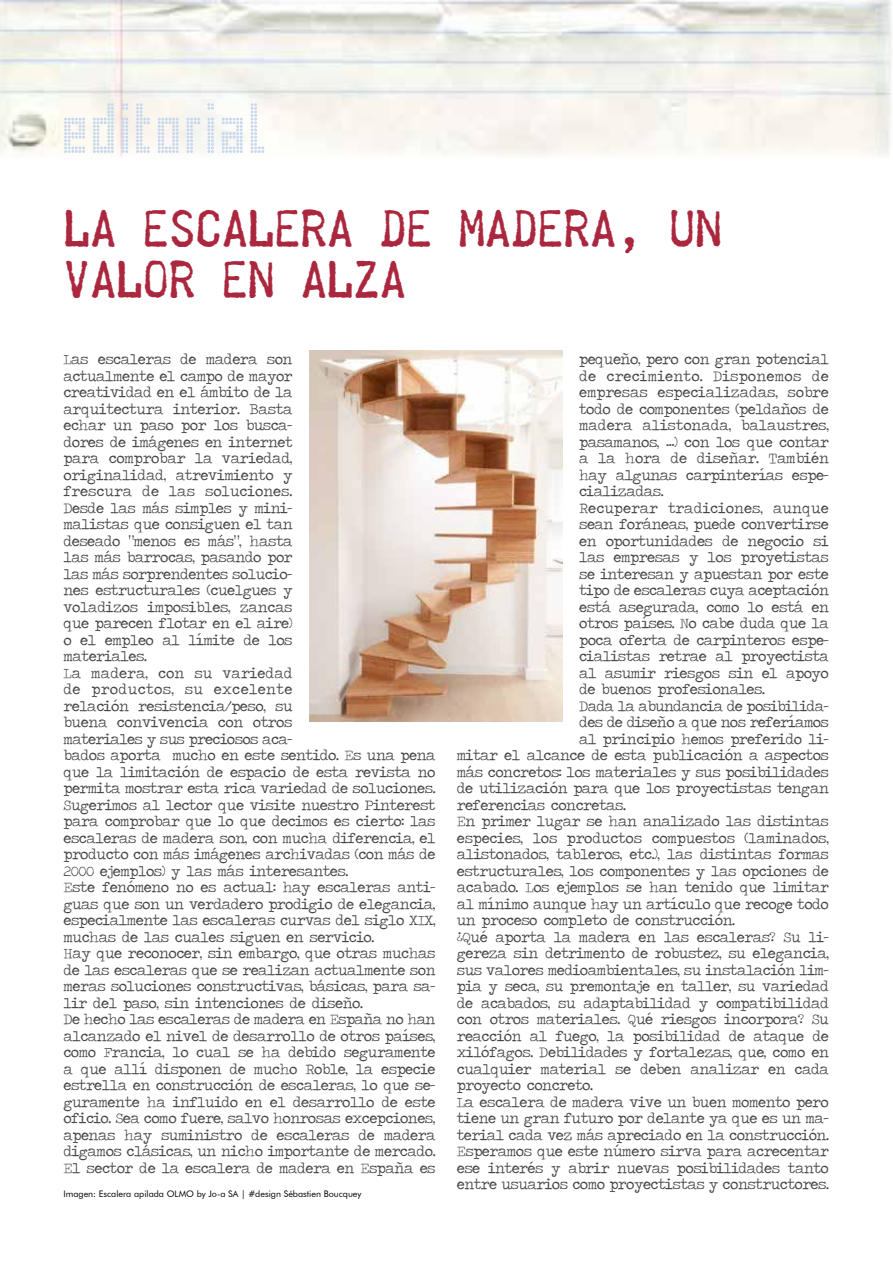
<style>
.page{position:relative;width:893px;height:1263px;background:#fff}
.page>*{position:absolute;margin:0;border:0;box-sizing:border-box;transform-origin:0 0}
.t1{font:72px "Pop Led";color:#c7d7ee}
.t2{font:45px/51px "Telegraphem";color:#aa273e}
.t3{font:15px/16.5px "Traveling Typewriter";letter-spacing:-.03em;color:#464547}
.t4{font:15px "Traveling Typewriter";letter-spacing:-.01em;color:#464547}
.t5{font:15px "Traveling Typewriter";letter-spacing:-.005em;color:#464547}
.t6{font:15px "Traveling Typewriter";color:#464547}
.t7{font:15px "Traveling Typewriter";letter-spacing:.015em;color:#464547}
.t8{font:9px "Futura BT";color:#000}
</style>
<div class="page">
<img style="left:0;top:0;width:892px;height:157px">
<img style="left:310px;top:351px;width:252px;height:370px">
<h1 class="t1" style="left:64px;top:89px;width:210px">editorial</h1>
<h2 class="t2" style="left:64px;top:200px;width:660px">LA ESCALERA DE MADERA, UN<br>VALOR EN ALZA</h2>
<p class="t3" style="left:63px;top:351px;width:374px">Las escaleras de madera son<br>actualmente el campo de mayor<br>creatividad en el ámbito de la<br>arquitectura interior. Basta<br>echar un paso por los busca-<br>dores de imágenes en internet<br>para comprobar la variedad,<br>originalidad, atrevimiento y<br>frescura de las soluciones.<br>Desde las más simples y mini-<br>malistas que consiguen el tan<br>deseado “menos es más”, hasta<br>las más barrocas, pasando por<br>las más sorprendentes solucio-<br>nes estructurales (cuelgues y<br>voladizos imposibles, zancas<br>que parecen flotar en el aire)<br>o el empleo al límite de los<br>materiales.<br>La madera, con su variedad<br>de productos, su excelente<br>relación resistencia/peso, su<br>buena convivencia con otros<br>materiales y sus preciosos aca-<br>bados aporta mucho en este sentido. Es una pena que la limitación de espacio de esta revista no permita mostrar esta rica variedad de soluciones.<br>Sugerimos al lector que visite nuestro Pinterest para comprobar que lo que decimos es cierto: las escaleras de madera son, con mucha diferencia, el producto con más imágenes archivadas (con más de 2000 ejemplos) y las más interesantes.<br>Este fenómeno no es actual: hay escaleras anti&shy;guas que son un verdadero prodigio de elegancia, especialmente las escaleras curvas del siglo XIX, muchas de las cuales siguen en servicio.<br>Hay que reconocer, sin embargo, que otras muchas de las escaleras que se realizan actualmente son meras soluciones constructivas, básicas, para sa&shy;lir del paso, sin intenciones de diseño.<br>De hecho las escaleras de madera en España no han alcanzado el nivel de desarrollo de otros países, como Francia, lo cual se ha debido seguramente a que allí disponen de mucho Roble, la especie estrella en construcción de escaleras, lo que se&shy;guramente ha influido en el desarrollo de este oficio. Sea como fuere, salvo honrosas excepciones, apenas hay suministro de escaleras de madera digamos clásicas, un nicho importante de mercado.<br>El sector de la escalera de madera en España es</p>
<p class="t3" style="left:579px;top:351px;width:251px">pequeño, pero con gran potencial</p>
<p class="t7" style="left:579px;top:366px;width:251px">de crecimiento. Disponemos de</p>
<p class="t4" style="left:579px;top:383px;width:251px">empresas especializadas, sobre</p>
<p class="t3" style="left:579px;top:400px;width:251px">todo de componentes (peldaños de</p>
<p class="t5" style="left:579px;top:416px;width:251px">madera alistonada, balaustres,</p>
<p class="t3" style="left:579px;top:433px;width:251px">pasamanos, …) con los que contar</p>
<p class="t3" style="left:579px;top:450px;width:251px">a la hora de diseñar. También</p>
<p class="t3" style="left:579px;top:466px;width:251px">hay algunas carpinterías espe-</p>
<p class="t3" style="left:579px;top:483px;width:86px">cializadas.</p>
<p class="t6" style="left:579px;top:498px;width:251px">Recuperar tradiciones, aunque</p>
<p class="t3" style="left:579px;top:516px;width:251px">sean foráneas, puede convertirse</p>
<p class="t3" style="left:579px;top:532px;width:251px">en oportunidades de negocio si</p>
<p class="t3" style="left:579px;top:549px;width:251px">las empresas y los proyetistas</p>
<p class="t3" style="left:579px;top:565px;width:251px">se interesan y apuestan por este</p>
<p class="t3" style="left:579px;top:582px;width:251px">tipo de escaleras cuya aceptación</p>
<p class="t3" style="left:579px;top:598px;width:251px">está asegurada, como lo está en</p>
<p class="t3" style="left:579px;top:615px;width:251px">otros países. No cabe duda que la</p>
<p class="t3" style="left:579px;top:631px;width:251px">poca oferta de carpinteros espe-</p>
<p class="t3" style="left:579px;top:648px;width:251px">cialistas retrae al proyectista</p>
<p class="t3" style="left:579px;top:664px;width:251px">al asumir riesgos sin el apoyo</p>
<p class="t3" style="left:579px;top:681px;width:187px">de buenos profesionales.</p>
<p class="t3" style="left:579px;top:697px;width:251px">Dada la abundancia de posibilida-</p>
<p class="t3" style="left:579px;top:714px;width:251px">des de diseño a que nos referíamos</p>
<p class="t3" style="left:579px;top:730px;width:251px">al principio hemos preferido li-</p>
<p class="t3" style="left:457px;top:747px;width:374px">mitar el alcance de esta publicación a aspectos</p>
<p class="t3" style="left:457px;top:763px;width:374px">más concretos: los materiales y sus posibilidades</p>
<p class="t3" style="left:457px;top:780px;width:374px">de utilización para que los proyectistas tengan</p>
<p class="t3" style="left:457px;top:796px;width:171px">referencias concretas.</p>
<p class="t3" style="left:457px;top:813px;width:373px">En primer lugar se han analizado las distintas</p>
<p class="t3" style="left:457px;top:829px;width:374px">especies, los productos compuestos (laminados,</p>
<p class="t3" style="left:457px;top:846px;width:374px">alistonados, tableros, etc.), las distintas formas</p>
<p class="t3" style="left:457px;top:862px;width:374px">estructurales, los componentes y las opciones de</p>
<p class="t3" style="left:457px;top:879px;width:374px">acabado. Los ejemplos se han tenido que limitar</p>
<p class="t3" style="left:457px;top:895px;width:374px">al mínimo aunque hay un artículo que recoge todo</p>
<p class="t3" style="left:457px;top:912px;width:280px">un proceso completo de construcción.</p>
<p class="t3" style="left:457px;top:928px;width:374px">¿Qué aporta la madera en las escaleras? Su li-</p>
<p class="t3" style="left:457px;top:945px;width:374px">gereza sin detrimento de robustez, su elegancia,</p>
<p class="t3" style="left:457px;top:961px;width:373px">sus valores medioambientales, su instalación lim-</p>
<p class="t3" style="left:457px;top:978px;width:374px">pia y seca, su premontaje en taller, su variedad</p>
<p class="t3" style="left:457px;top:994px;width:374px">de acabados, su adaptabilidad y compatibilidad</p>
<p class="t3" style="left:457px;top:1011px;width:374px">con otros materiales. Qué riesgos incorpora? Su</p>
<p class="t3" style="left:457px;top:1027px;width:374px">reacción al fuego, la posibilidad de ataque de</p>
<p class="t3" style="left:457px;top:1044px;width:374px">xilófagos. Debilidades y fortalezas, que, como en</p>
<p class="t3" style="left:457px;top:1060px;width:374px">cualquier material se deben analizar en cada</p>
<p class="t3" style="left:457px;top:1077px;width:137px">proyecto concreto.</p>
<p class="t3" style="left:457px;top:1093px;width:373px">La escalera de madera vive un buen momento pero</p>
<p class="t3" style="left:457px;top:1110px;width:373px">tiene un gran futuro por delante ya que es un ma-</p>
<p class="t3" style="left:457px;top:1126px;width:373px">terial cada vez más apreciado en la construcción.</p>
<p class="t3" style="left:457px;top:1143px;width:374px">Esperamos que este número sirva para acrecentar</p>
<p class="t3" style="left:457px;top:1159px;width:374px">ese interés y abrir nuevas posibilidades tanto</p>
<p class="t3" style="left:457px;top:1176px;width:374px">entre usuarios como proyectistas y constructores.</p>
<p class="t8" style="left:63px;top:1188px;width:300px">Imagen: Escalera apilada OLMO by Jo-a SA | #design Sébastien Boucquey</p>
</div>
